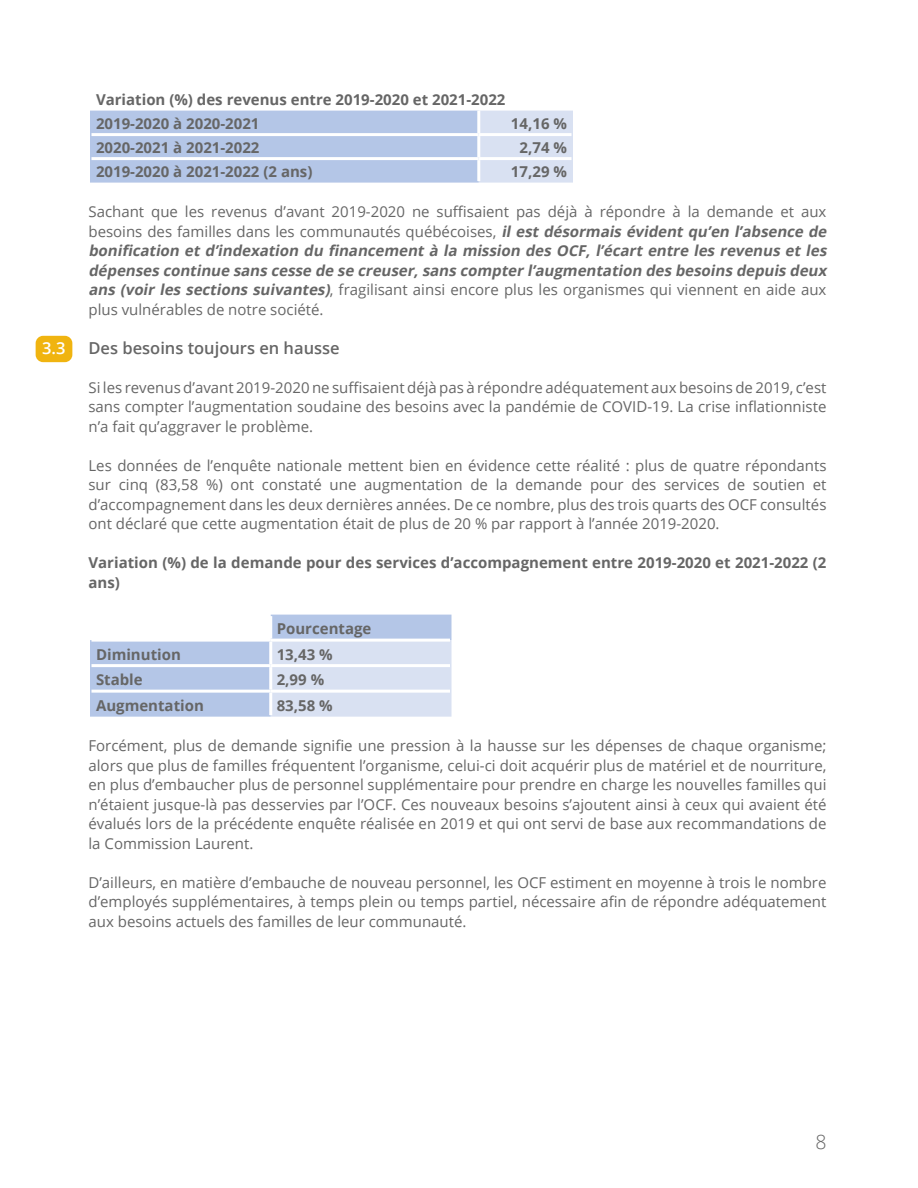
<style>
.page{position:relative;width:918px;height:1188px;background:#fff}
.page>*{position:absolute;margin:0;border:0;box-sizing:border-box;transform-origin:0 0}
.t1{font:300 19.5px "Open Sans";color:#666}
.Texte_normal_gris{font:600 16.5px "Open Sans";color:#666}
.t2{font:600 16.5px "Open Sans";color:#fff}
.Texte_normal_gris-2{font:15px/19.5px "Open Sans";color:#666;text-align:justify}
.Texte_normal_gris-3{font:italic 700 15px/19.5px "Open Sans";color:#666}
.Texte_normal_gris-4{font:700 15px/19.5px "Open Sans";color:#666}
.s1{font-weight:400;font-style:normal}
</style>
<div class="page">
<svg style="left:90px;top:111px;width:483px;height:72px;background:#bbcbe9"></svg>
<hr style="left:477px;top:111px;width:3px;height:22px;background:#fff">
<hr style="left:92px;top:133px;width:387px;height:3px;background:#fff">
<hr style="left:479px;top:133px;width:93px;height:3px;background:#fff">
<hr style="left:477px;top:136px;width:3px;height:21px;background:#fff">
<hr style="left:92px;top:157px;width:387px;height:3px;background:#fff">
<hr style="left:479px;top:157px;width:93px;height:3px;background:#fff">
<hr style="left:477px;top:160px;width:3px;height:21px;background:#fff">
<svg style="left:90px;top:615px;width:362px;height:102px;background:#ccd7ee"></svg>
<hr style="left:269px;top:616px;width:3px;height:23px;background:#fff">
<hr style="left:92px;top:639px;width:179px;height:3px;background:#fff">
<hr style="left:271px;top:639px;width:179px;height:3px;background:#fff">
<hr style="left:269px;top:642px;width:3px;height:22px;background:#fff">
<hr style="left:92px;top:664px;width:179px;height:3px;background:#fff">
<hr style="left:271px;top:664px;width:179px;height:3px;background:#fff">
<hr style="left:269px;top:667px;width:3px;height:23px;background:#fff">
<hr style="left:92px;top:690px;width:179px;height:3px;background:#fff">
<hr style="left:271px;top:690px;width:179px;height:3px;background:#fff">
<hr style="left:269px;top:693px;width:3px;height:22px;background:#fff">
<div style="left:36px;top:336px;width:36px;height:26px;background:#f0b410;border-radius:8px"></div>
<p class="t2" style="left:42px;top:337px;width:25px">3.3</p>
<p class="Texte_normal_gris-4" style="left:96px;top:89px;width:411px">Variation (%) des revenus entre 2019-2020 et 2021-2022</p>
<p class="Texte_normal_gris-4" style="left:96px;top:113px;width:165px">2019-2020 à 2020-2021</p>
<p class="Texte_normal_gris-4" style="left:511px;top:113px;width:58px">14,16 %</p>
<p class="Texte_normal_gris-4" style="left:96px;top:137px;width:165px">2020-2021 à 2021-2022</p>
<p class="Texte_normal_gris-4" style="left:520px;top:137px;width:49px">2,74 %</p>
<p class="Texte_normal_gris-4" style="left:96px;top:161px;width:218px">2019-2020 à 2021-2022 (2 ans)</p>
<p class="Texte_normal_gris-4" style="left:511px;top:161px;width:58px">17,29 %</p>
<p class="Texte_normal_gris-3" style="left:88px;top:202px;width:743px"><span class="s1">Sachant que les revenus d’avant 2019-2020 ne suffisaient pas déjà à répondre à la demande et aux besoins des familles dans les communautés québécoises,</span> il est désormais évident qu’en l’absence de bonification et d’indexation du financement à la mission des OCF, l’écart entre les revenus et les dépenses continue sans cesse de se creuser,sans compter l’augmentation des besoins depuis deux ans (voir les sections suivantes)<span class="s1">, fragilisant ainsi encore plus les organismes qui viennent en aide aux plus vulnérables de notre société.</span></p>
<p class="Texte_normal_gris" style="left:88px;top:336px;width:253px">Des besoins toujours en hausse</p>
<p class="Texte_normal_gris-2" style="left:88px;top:377px;width:740px">Si les revenus d’avant 2019-2020 ne suffisaient déjà pas à répondre adéquatement aux besoins de 2019, c’est sans compter l’augmentation soudaine des besoins avec la pandémie de COVID-19. La crise inflationniste n’a fait qu’aggraver le problème.</p>
<p class="Texte_normal_gris-2" style="left:88px;top:455px;width:740px">Les données de l’enquête nationale mettent bien en évidence cette réalité : plus de quatre répondants sur cinq (83,58 %) ont constaté une augmentation de la demande pour des services de soutien et d’accompagnement dans les deux dernières années. De ce nombre, plus des trois quarts des OCF consultés ont déclaré que cette augmentation était de plus de 20 % par rapport à l’année 2019-2020.</p>
<p class="Texte_normal_gris-4" style="left:88px;top:553px;width:740px">Variation (%) de la demande pour des services d’accompagnement entre 2019-2020 et 2021-2022 (2 ans)</p>
<p class="Texte_normal_gris-4" style="left:277px;top:619px;width:96px">Pourcentage</p>
<p class="Texte_normal_gris-4" style="left:96px;top:644px;width:86px">Diminution</p>
<p class="Texte_normal_gris-4" style="left:277px;top:644px;width:58px">13,43 %</p>
<p class="Texte_normal_gris-4" style="left:96px;top:670px;width:48px">Stable</p>
<p class="Texte_normal_gris-4" style="left:277px;top:670px;width:49px">2,99 %</p>
<p class="Texte_normal_gris-4" style="left:96px;top:695px;width:109px">Augmentation</p>
<p class="Texte_normal_gris-4" style="left:277px;top:695px;width:58px">83,58 %</p>
<p class="Texte_normal_gris-2" style="left:88px;top:736px;width:740px">Forcément, plus de demande signifie une pression à la hausse sur les dépenses de chaque organisme; alors que plus de familles fréquentent l’organisme, celui-ci doit acquérir plus de matériel et de nourriture, en plus d’embaucher plus de personnel supplémentaire pour prendre en charge les nouvelles familles qui n’étaient jusque-là pas desservies par l’OCF. Ces nouveaux besoins s’ajoutent ainsi à ceux qui avaient été évalués lors de la précédente enquête réalisée en 2019 et qui ont servi de base aux recommandations de la Commission Laurent.</p>
<p class="Texte_normal_gris-2" style="left:88px;top:872px;width:740px">D’ailleurs, en matière d’embauche de nouveau personnel, les OCF estiment en moyenne à trois le nombre d’employés supplémentaires, à temps plein ou temps partiel, nécessaire afin de répondre adéquatement aux besoins actuels des familles de leur communauté.</p>
<h1 class="t1" style="left:816px;top:1128px;width:13px">8</h1>
</div>
